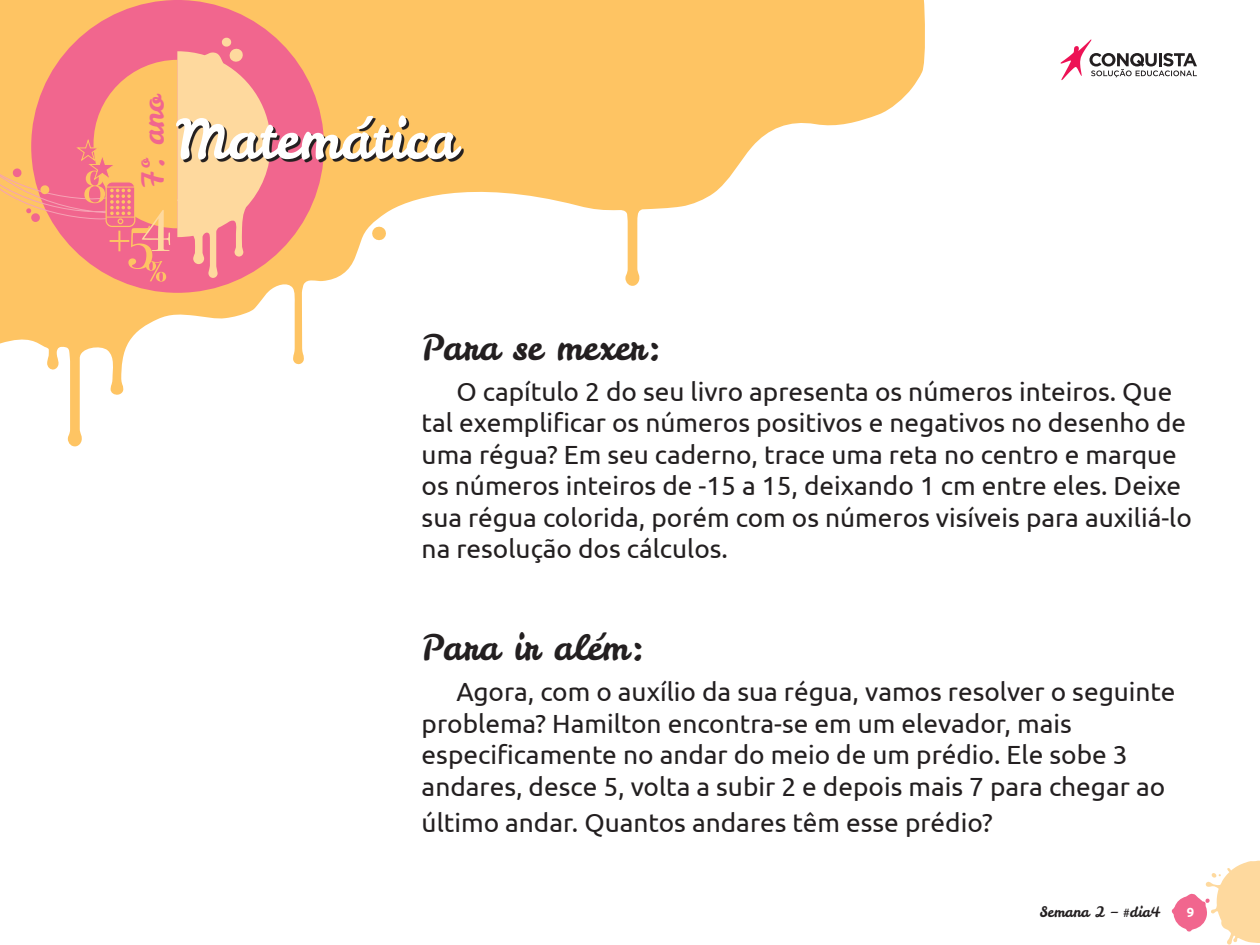
<style>
.page{position:relative;width:1260px;height:945px;background:#fff}
.page>*{position:absolute;margin:0;border:0;box-sizing:border-box;transform-origin:0 0}
.t1{font:54.25px "Leckerli One";color:#fff}
.t2{font:35px "Leckerli One";color:#231f20}
.t3{font:29.4px "Leckerli One";color:#f1668e}
.t4{font:26.25px/31.5px "Ubuntu";color:#231f20}
.t5{font:14.35px "Leckerli One";color:#231f20}
.t6{font:700 13.12px "Ubuntu";color:#fff}
</style>
<div class="page">
<svg style="left:0;top:0;width:925px;height:447px"></svg>
<div style="left:31px;top:0;width:293px;height:293px;background:#f1668e;border-radius:50%"></div>
<svg style="left:1172px;top:861px;width:88px;height:84px"></svg>
<svg style="left:1061px;top:39px;width:136px;height:41px"></svg>
<svg style="left:0;top:37px;width:271px;height:245px"></svg>
<svg style="left:178px;top:118px;width:286px;height:44px"></svg>
<p class="t3" style="left:133px;top:188px;width:95px;rotate:-90deg">7º. ano</p>
<h1 class="t1" style="left:176px;top:103px;width:282px">Matemática</h1>
<h2 class="t2" style="left:422px;top:323px;width:242px">Para se mexer:</h2>
<p class="t4" style="left:422px;top:375px;width:772px;text-indent:35px">O capítulo 2 do seu livro apresenta os números inteiros. Que tal exemplificar os números positivos e negativos no desenho de uma régua? Em seu caderno, trace uma reta no centro e marque os números inteiros de -15 a 15, deixando 1 cm entre eles. Deixe sua régua colorida, porém com os números visíveis para auxiliá-lo na resolução dos cálculos.</p>
<h2 class="t2" style="left:422px;top:624px;width:225px">Para ir além:</h2>
<p class="t4" style="left:422px;top:676px;width:755px;text-indent:35px">Agora, com o auxílio da sua régua, vamos resolver o seguinte problema? Hamilton encontra-se em um elevador, mais especificamente no andar do meio de um prédio. Ele sobe 3 andares, desce 5, volta a subir 2 e depois mais 7 para chegar ao</p>
<p class="t4" style="left:422px;top:806px;width:573px">último andar. Quantos andares têm esse prédio?</p>
<p class="t5" style="left:1040px;top:903px;width:123px">Semana 2 – #dia4</p>
<p class="t6" style="left:1187px;top:905px;width:9px">9</p>
</div>
